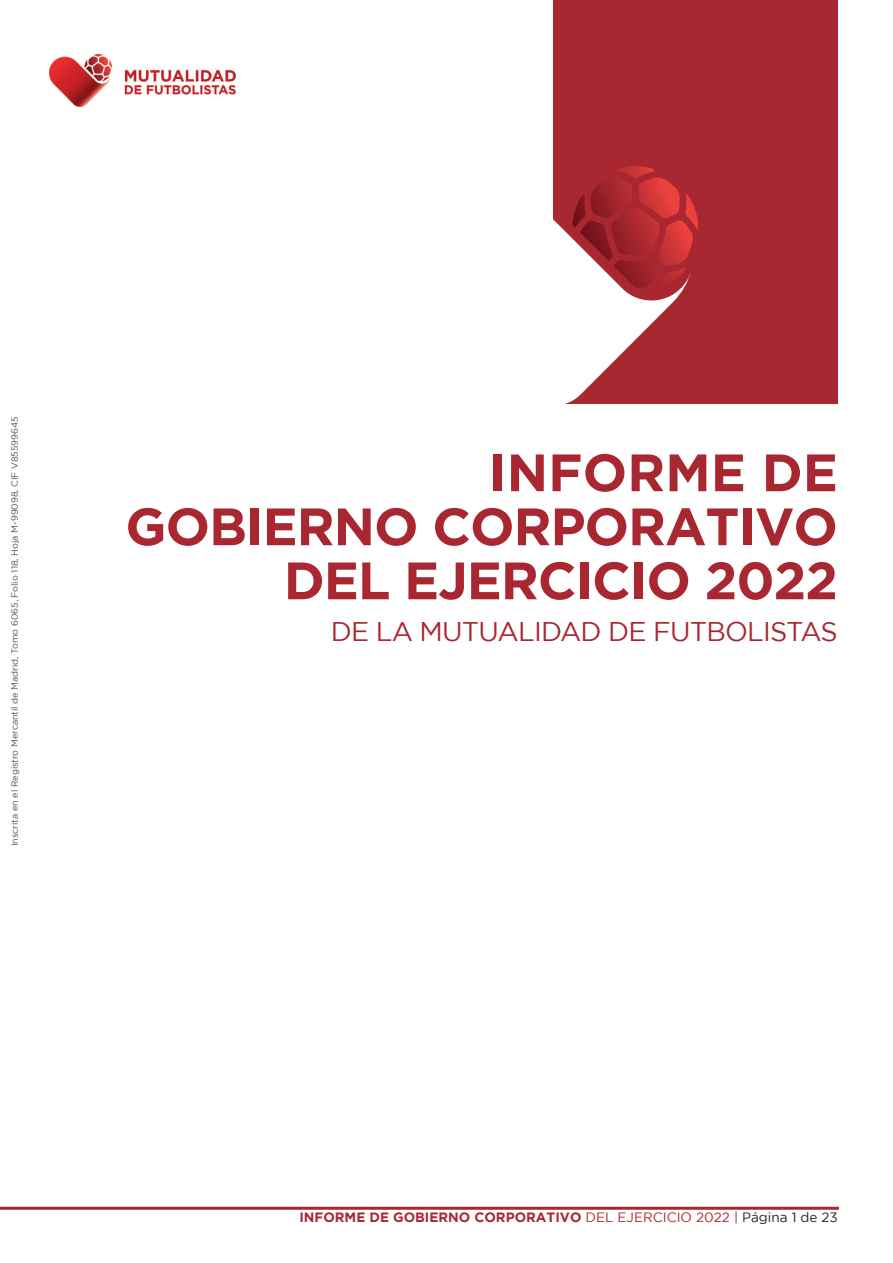
<style>
.page{position:relative;width:893px;height:1263px;background:#fff}
.page>*{position:absolute;margin:0;border:0;box-sizing:border-box;transform-origin:0 0}
.t1{font:700 52.5px/54px "Gotham";letter-spacing:-.02em;color:#a92731;text-align:right}
.t2{font:27px "Gotham";letter-spacing:-.03em;color:#a92731}
.t3{font:700 13.5px "Gotham";color:#a92731}
.t4{font:9px "Gotham";color:#4b4c4d}
.s1{font-weight:400}
.s2{font-weight:400;color:#231f20}
</style>
<div class="page">
<div style="left:0;top:1207px;width:839px;height:3px;background:#a92731;border:2px solid #a92731"></div>
<img style="left:50px;top:54px;width:186px;height:52px">
<div style="left:554px;top:0;width:284px;height:404px;background:#a92731"></div>
<svg style="left:553px;top:171px;width:131px;height:233px;fill:#fff"></svg>
<svg style="left:572px;top:166px;width:126px;height:122px"></svg>
<p class="t4" style="left:10px;top:846px;width:431px;rotate:-90deg">Inscrita en el Registro Mercantil de Madrid, Tomo 6065, Folio 118, Hoja M-99098, CIF V85599645</p>
<h1 class="t1" style="left:125px;top:444px;width:714px">INFORME DE<br>GOBIERNO CORPORATIVO<br>DEL EJERCICIO 2022</h1>
<h2 class="t2" style="left:331px;top:617px;width:508px">DE LA MUTUALIDAD DE FUTBOLISTAS</h2>
<h3 class="t3" style="left:299px;top:1209px;width:540px">INFORME DE GOBIERNO CORPORATIVO <span class="s1">DEL EJERCICIO 2022 |</span> <span class="s2">Página 1 de 23</span></h3>
</div>
